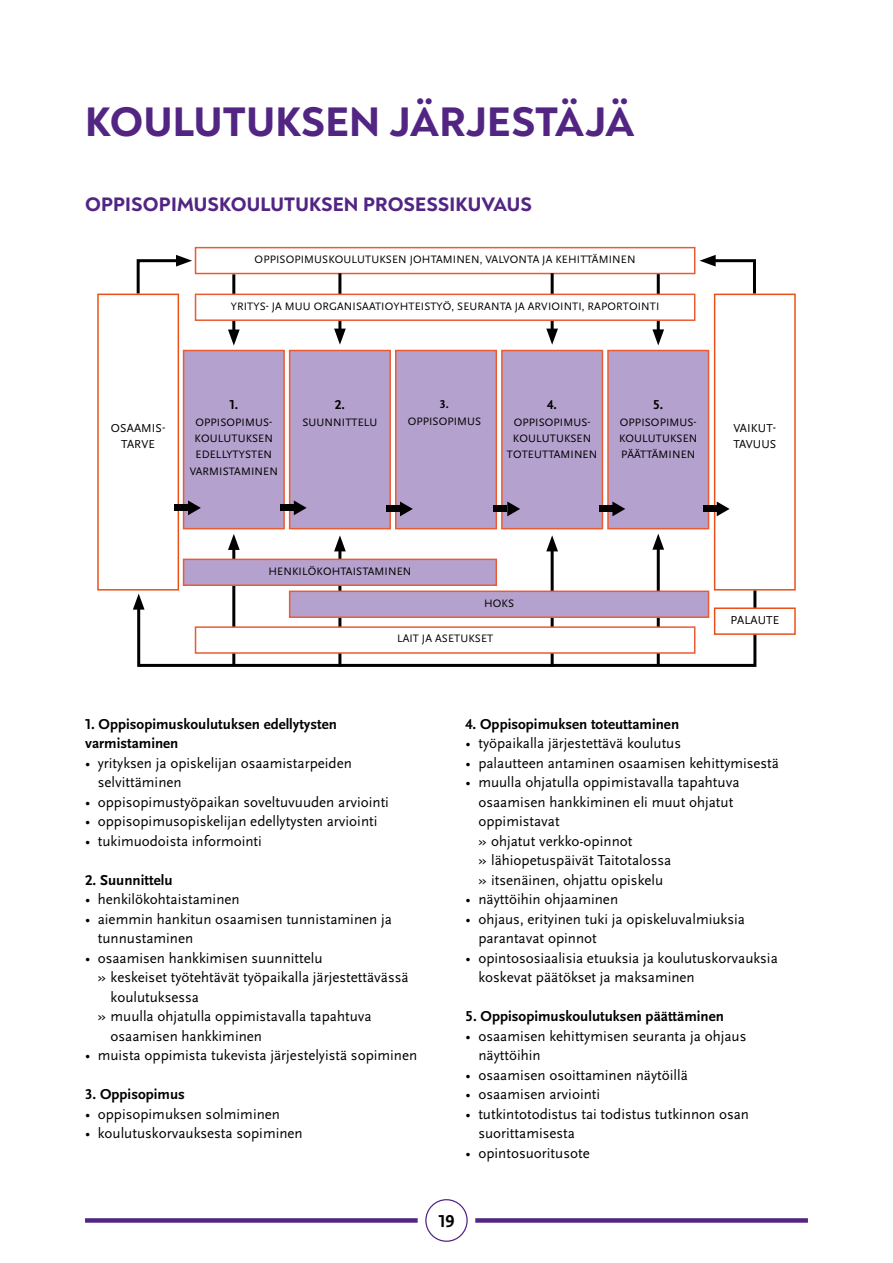
<style>
.page{position:relative;width:893px;height:1263px;background:#fff}
.page>*{position:absolute;margin:0;border:0;box-sizing:border-box;transform-origin:0 0}
.t1{font:800 42px "Noah Grotesque";letter-spacing:.01em;color:#522583}
.t2{font:800 19.8px "Noah Grotesque";letter-spacing:.01em;color:#522583}
.t3{font:700 18px "Scala Sans Pro";color:#000}
.t4{font:15px/19.5px "Scala Sans Pro";color:#000}
.t5{font:700 15px/19.5px "Scala Sans Pro";color:#000}
.t6{font:700 13.5px "Scala Sans Pro";color:#000}
.t7{font:12px/16.2px "Scala Sans Pro";letter-spacing:.01em;color:#000;text-align:center}
.t8{font:700 12px "Scala Sans Pro";color:#000}
.t9{font:11.25px/16.2px "Scala Sans Pro";letter-spacing:.01em;color:#000;text-align:center}
</style>
<div class="page">
<div style="left:85px;top:1218px;width:723px;height:5px;background:#522583"></div>
<div style="left:418px;top:1191px;width:57px;height:58px;background:#fff;border-radius:50%"></div>
<svg style="left:425px;top:1199px;width:43px;height:43px"></svg>
<hr style="left:232px;top:274px;width:3px;height:61px;background:#000">
<svg style="left:228px;top:329px;width:12px;height:17px"></svg>
<div style="left:97px;top:294px;width:82px;height:296px;background:#fff;border:2px solid #e95119"></div>
<div style="left:183px;top:350px;width:102px;height:179px;background:#b4a1ce;border:2px solid #eb5b31"></div>
<div style="left:289px;top:350px;width:102px;height:179px;background:#b4a1ce;border:2px solid #eb5b31"></div>
<div style="left:395px;top:350px;width:102px;height:179px;background:#b4a1ce;border:2px solid #eb5b31"></div>
<div style="left:501px;top:350px;width:102px;height:179px;background:#b4a1ce;border:2px solid #eb5b31"></div>
<div style="left:607px;top:350px;width:102px;height:179px;background:#b4a1ce;border:2px solid #eb5b31"></div>
<div style="left:714px;top:294px;width:82px;height:296px;background:#fff;border:2px solid #e95119"></div>
<div style="left:195px;top:247px;width:500px;height:27px;background:#fff;border:2px solid #eb5b31"></div>
<svg style="left:188px;top:500px;width:13px;height:15px"></svg>
<div style="left:174px;top:504px;width:14px;height:7px;background:#000"></div>
<svg style="left:294px;top:500px;width:13px;height:15px"></svg>
<div style="left:280px;top:504px;width:14px;height:7px;background:#000"></div>
<svg style="left:400px;top:501px;width:13px;height:15px"></svg>
<div style="left:386px;top:505px;width:14px;height:7px;background:#000"></div>
<svg style="left:507px;top:501px;width:13px;height:15px"></svg>
<div style="left:494px;top:505px;width:13px;height:7px;background:#000"></div>
<svg style="left:612px;top:501px;width:13px;height:15px"></svg>
<div style="left:599px;top:505px;width:13px;height:7px;background:#000"></div>
<svg style="left:717px;top:501px;width:13px;height:15px"></svg>
<div style="left:703px;top:505px;width:14px;height:7px;background:#000"></div>
<svg style="left:135px;top:255px;width:57px;height:41px"></svg>
<svg style="left:700px;top:255px;width:57px;height:41px"></svg>
<hr style="left:338px;top:273px;width:3px;height:61px;background:#000">
<svg style="left:334px;top:329px;width:12px;height:16px"></svg>
<hr style="left:551px;top:273px;width:3px;height:61px;background:#000">
<svg style="left:546px;top:329px;width:12px;height:16px"></svg>
<hr style="left:657px;top:274px;width:3px;height:61px;background:#000">
<svg style="left:652px;top:329px;width:12px;height:16px"></svg>
<div style="left:195px;top:294px;width:500px;height:27px;background:#fff;border:2px solid #eb5b31"></div>
<hr style="left:657px;top:544px;width:3px;height:121px;background:#000">
<svg style="left:652px;top:534px;width:12px;height:16px"></svg>
<hr style="left:551px;top:546px;width:3px;height:121px;background:#000">
<svg style="left:546px;top:535px;width:12px;height:16px"></svg>
<hr style="left:338px;top:546px;width:3px;height:121px;background:#000">
<svg style="left:334px;top:535px;width:12px;height:16px"></svg>
<hr style="left:232px;top:544px;width:3px;height:121px;background:#000">
<svg style="left:228px;top:534px;width:12px;height:16px"></svg>
<div style="left:183px;top:559px;width:314px;height:27px;background:#b4a1ce;border:2px solid #eb5b31"></div>
<svg style="left:136px;top:587px;width:622px;height:80px"></svg>
<svg style="left:133px;top:593px;width:12px;height:17px"></svg>
<div style="left:714px;top:607px;width:82px;height:28px;background:#fff;border:2px solid #e95119"></div>
<div style="left:195px;top:626px;width:500px;height:28px;background:#fff;border:2px solid #eb5b31"></div>
<div style="left:289px;top:590px;width:420px;height:28px;background:#b4a1ce;border:2px solid #eb5b31"></div>
<h1 class="t1" style="left:85px;top:96px;width:551px">KOULUTUKSEN JÄRJESTÄJÄ</h1>
<h2 class="t2" style="left:85px;top:191px;width:448px">OPPISOPIMUSKOULUTUKSEN PROSESSIKUVAUS</h2>
<p class="t9" style="left:255px;top:251px;width:382px">OPPISOPIMUSKOULUTUKSEN JOHTAMINEN, VALVONTA JA KEHITTÄMINEN</p>
<p class="t9" style="left:231px;top:298px;width:430px">YRITYS- JA MUU ORGANISAATIOYHTEISTYÖ, SEURANTA JA ARVIOINTI, RAPORTOINTI</p>
<p class="t7" style="left:111px;top:420px;width:56px">OSAAMIS-<br>TARVE</p>
<p class="t6" style="left:229px;top:397px;width:10px">1.</p>
<p class="t9" style="left:190px;top:414px;width:90px">OPPISOPIMUS-<br>KOULUTUKSEN<br>EDELLYTYSTEN<br>VARMISTAMINEN</p>
<p class="t6" style="left:335px;top:397px;width:12px">2.</p>
<p class="t9" style="left:302px;top:414px;width:76px">SUUNNITTELU</p>
<p class="t8" style="left:440px;top:397px;width:11px">3.</p>
<p class="t9" style="left:408px;top:413px;width:75px">OPPISOPIMUS</p>
<p class="t6" style="left:547px;top:397px;width:11px">4.</p>
<p class="t9" style="left:507px;top:414px;width:92px">OPPISOPIMUS-<br>KOULUTUKSEN<br>TOTEUTTAMINEN</p>
<p class="t6" style="left:653px;top:397px;width:12px">5.</p>
<p class="t9" style="left:619px;top:414px;width:80px;text-align:justify">OPPISOPIMUS-KOULUTUKSEN PÄÄTTÄMINEN</p>
<p class="t7" style="left:733px;top:420px;width:44px;text-align:left">VAIKUT-<br>TAVUUS</p>
<p class="t9" style="left:268px;top:563px;width:144px">HENKILÖKOHTAISTAMINEN</p>
<p class="t9" style="left:484px;top:595px;width:32px">HOKS</p>
<p class="t9" style="left:397px;top:630px;width:98px">LAIT JA ASETUKSET</p>
<p class="t7" style="left:730px;top:612px;width:50px">PALAUTE</p>
<p class="t5" style="left:85px;top:714px;width:253px">1. Oppisopimuskoulutuksen edellytysten varmistaminen</p>
<p class="t4" style="left:98px;top:753px;width:256px;text-indent:-13px">• yrityksen ja opiskelijan osaamistarpeiden selvittäminen</p>
<p class="t4" style="left:85px;top:792px;width:305px">• oppisopimustyöpaikan soveltuvuuden arviointi</p>
<p class="t4" style="left:85px;top:811px;width:294px">• oppisopimusopiskelijan edellytysten arviointi</p>
<p class="t4" style="left:85px;top:831px;width:178px">• tukimuodoista informointi</p>
<p class="t5" style="left:85px;top:870px;width:89px">2. Suunnittelu</p>
<p class="t4" style="left:85px;top:889px;width:156px">• henkilökohtaistaminen</p>
<p class="t4" style="left:98px;top:909px;width:296px;text-indent:-13px">• aiemmin hankitun osaamisen tunnistaminen ja tunnustaminen</p>
<p class="t4" style="left:85px;top:948px;width:239px">• osaamisen hankkimisen suunnittelu</p>
<p class="t4" style="left:98px;top:967px;width:312px">» keskeiset työtehtävät työpaikalla järjestettävässä</p>
<p class="t4" style="left:111px;top:987px;width:90px">koulutuksessa</p>
<p class="t4" style="left:98px;top:1006px;width:275px">» muulla ohjatulla oppimistavalla tapahtuva</p>
<p class="t4" style="left:111px;top:1026px;width:153px">osaamisen hankkiminen</p>
<p class="t4" style="left:85px;top:1045px;width:334px">• muista oppimista tukevista järjestelyistä sopiminen</p>
<p class="t5" style="left:85px;top:1084px;width:101px">3. Oppisopimus</p>
<p class="t4" style="left:85px;top:1104px;width:197px">• oppisopimuksen solmiminen</p>
<p class="t4" style="left:85px;top:1123px;width:219px">• koulutuskorvauksesta sopiminen</p>
<p class="t5" style="left:466px;top:714px;width:215px">4. Oppisopimuksen toteuttaminen</p>
<p class="t4" style="left:466px;top:733px;width:217px">• työpaikalla järjestettävä koulutus</p>
<p class="t4" style="left:466px;top:753px;width:315px">• palautteen antaminen osaamisen kehittymisestä</p>
<p class="t4" style="left:478px;top:772px;width:263px;text-indent:-13px">• muulla ohjatulla oppimistavalla tapahtuva osaamisen hankkiminen eli muut ohjatut oppimistavat<br>» ohjatut verkko-opinnot<br>» lähiopetuspäivät Taitotalossa<br>» itsenäinen, ohjattu opiskelu</p>
<p class="t4" style="left:466px;top:889px;width:154px">• näyttöihin ohjaaminen</p>
<p class="t4" style="left:478px;top:909px;width:268px;text-indent:-13px">• ohjaus, erityinen tuki ja opiskeluvalmiuksia parantavat opinnot</p>
<p class="t4" style="left:478px;top:948px;width:301px;text-indent:-13px">• opintososiaalisia etuuksia ja koulutuskorvauksia koskevat päätökset ja maksaminen</p>
<p class="t5" style="left:466px;top:1006px;width:260px">5. Oppisopimuskoulutuksen päättäminen</p>
<p class="t4" style="left:478px;top:1026px;width:270px;text-indent:-13px">• osaamisen kehittymisen seuranta ja ohjaus näyttöihin</p>
<p class="t4" style="left:466px;top:1065px;width:224px">• osaamisen osoittaminen näytöillä</p>
<p class="t4" style="left:466px;top:1084px;width:136px">• osaamisen arviointi</p>
<p class="t4" style="left:478px;top:1104px;width:272px;text-indent:-13px">• tutkintotodistus tai todistus tutkinnon osan suorittamisesta</p>
<p class="t4" style="left:466px;top:1143px;width:126px">• opintosuoritusote</p>
<p class="t3" style="left:438px;top:1210px;width:18px">19</p>
</div>
